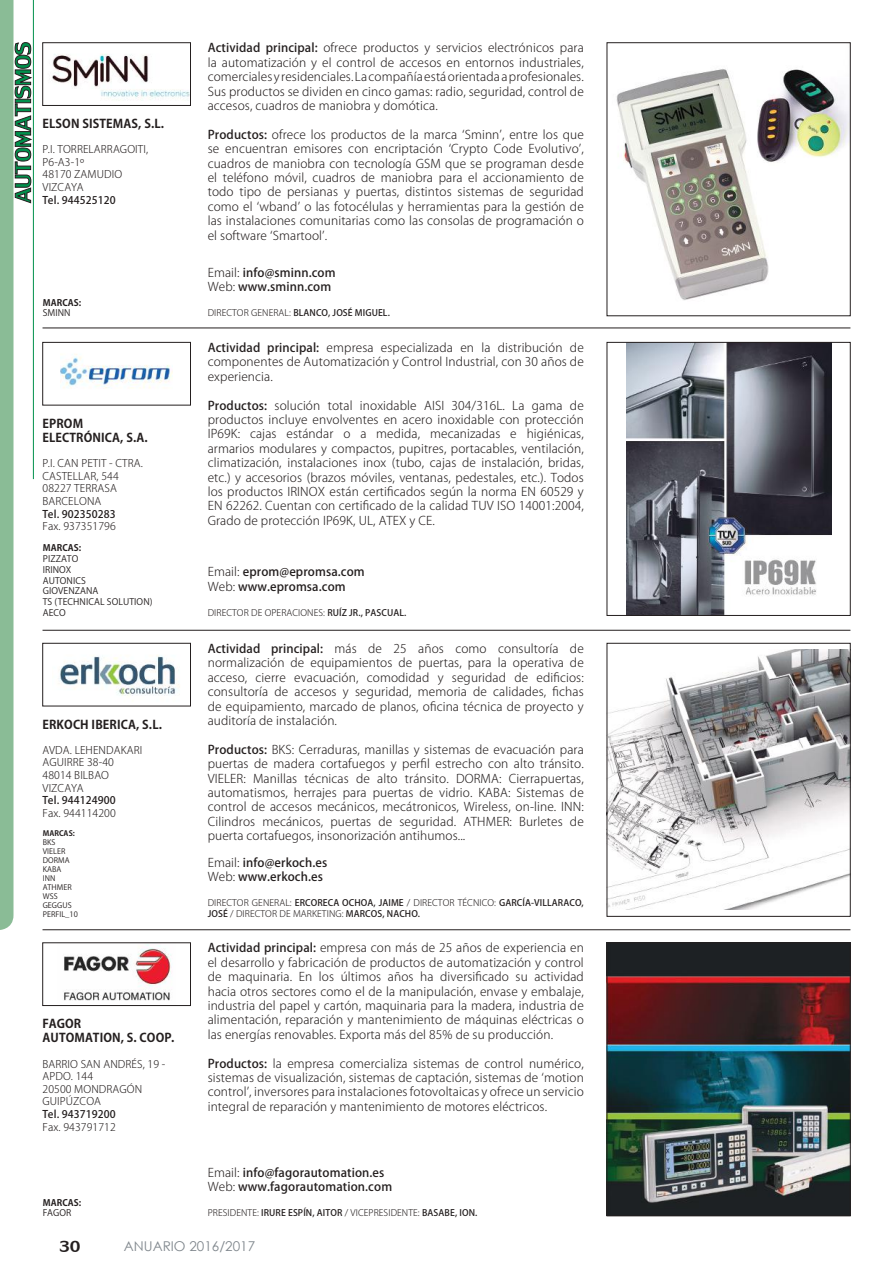
<style>
.page{position:relative;width:893px;height:1263px;background:#fff}
.page>*{position:absolute;margin:0;border:0;box-sizing:border-box;transform-origin:0 0}
.t1{font:24px "Lily UPC";color:#241f1f}
.t2{font:13.5px "Century Gothic";color:#80878d}
.t3{font:300 12px/14.4px "Koz Go Pro";letter-spacing:.01em;color:#241f1f;text-align:justify}
.t4{font:500 12px/14.4px "Koz Go Pro";letter-spacing:.01em;color:#241f1f}
.t5{font:700 12px/14.4px "Koz Go Pro";letter-spacing:.01em;color:#241f1f}
.t6{font:300 10.5px/12.6px "Koz Go Pro";letter-spacing:.01em;color:#241f1f}
.t7{font:500 10.5px "Koz Go Pro";letter-spacing:.01em;color:#241f1f}
.t8{font:300 9px/10.5px "Koz Go Pro";letter-spacing:.01em;color:#241f1f}
.t9{font:9px/10.8px "Koz Go Pro";letter-spacing:.01em;color:#241f1f}
.t10{font:500 9px "Koz Go Pro";letter-spacing:.01em;color:#241f1f}
.t11{font:700 9px "Koz Go Pro";letter-spacing:.01em;color:#241f1f}
.t12{font:7.5px/9px "Koz Go Pro";letter-spacing:.01em;color:#241f1f}
.t13{font:700 7.5px "Koz Go Pro";letter-spacing:.01em;color:#241f1f}
.s1{font-weight:500}
.s2{font-weight:300}
</style>
<div class="page">
<hr style="left:43px;top:328px;width:807px;height:1px;background:#241f1f">
<hr style="left:43px;top:630px;width:807px;height:1px;background:#241f1f">
<hr style="left:43px;top:929px;width:807px;height:1px;background:#241f1f">
<img style="left:616px;top:69px;width:232px;height:231px">
<img style="left:52px;top:54px;width:137px;height:46px">
<div style="left:43px;top:43px;width:148px;height:63px;border:1px solid #241f1f"></div>
<img style="left:626px;top:344px;width:205px;height:270px">
<div style="left:607px;top:342px;width:243px;height:274px;border:1px solid #241f1f"></div>
<img style="left:61px;top:354px;width:112px;height:35px">
<div style="left:43px;top:342px;width:148px;height:63px;border:1px solid #241f1f"></div>
<img style="left:609px;top:650px;width:239px;height:260px">
<img style="left:59px;top:655px;width:121px;height:41px">
<div style="left:43px;top:643px;width:148px;height:63px;border:1px solid #241f1f"></div>
<img style="left:609px;top:944px;width:239px;height:270px">
<div style="left:607px;top:942px;width:243px;height:274px;border:1px solid #241f1f"></div>
<img style="left:64px;top:944px;width:107px;height:57px">
<div style="left:43px;top:942px;width:148px;height:64px;border:1px solid #241f1f"></div>
<svg style="left:0;top:0;width:31px;height:930px"></svg>
<hr style="left:33px;top:0;width:1px;height:479px;background:#00904c">
<p class="t5" style="left:43px;top:117px;width:123px">ELSON SISTEMAS, S.L.</p>
<p class="t6" style="left:43px;top:143px;width:107px">P.I. TORRELARRAGOITI,<br>P6-A3-1º<br>48170 ZAMUDIO<br>VIZCAYA</p>
<p class="t7" style="left:43px;top:193px;width:75px">Tel. 944525120</p>
<p class="t11" style="left:43px;top:296px;width:40px">MARCAS:</p>
<p class="t9" style="left:43px;top:308px;width:29px">SMINN</p>
<p class="t5" style="left:43px;top:417px;width:107px">EPROM<br>ELECTRÓNICA, S.A.</p>
<p class="t6" style="left:43px;top:457px;width:102px">P.I. CAN PETIT - CTRA.<br>CASTELLAR, 544<br>08227 TERRASA<br>BARCELONA</p>
<p class="t7" style="left:43px;top:507px;width:75px">Tel. 902350283</p>
<p class="t6" style="left:43px;top:520px;width:75px">Fax. 937351796</p>
<p class="t11" style="left:43px;top:542px;width:40px">MARCAS:</p>
<p class="t9" style="left:43px;top:553px;width:111px">PIZZATO<br>IRINOX<br>AUTONICS<br>GIOVENZANA<br>TS (TECHNICAL SOLUTION)<br>AECO</p>
<p class="t5" style="left:43px;top:718px;width:121px">ERKOCH IBERICA, S.L.</p>
<p class="t6" style="left:43px;top:744px;width:101px">AVDA. LEHENDAKARI<br>AGUIRRE 38-40<br>48014 BILBAO<br>VIZCAYA</p>
<p class="t7" style="left:43px;top:793px;width:75px">Tel. 944124900</p>
<p class="t6" style="left:43px;top:807px;width:75px">Fax. 944114200</p>
<p class="t13" style="left:43px;top:828px;width:34px">MARCAS:</p>
<p class="t12" style="left:43px;top:838px;width:37px">BKS<br>VIELER<br>DORMA<br>KABA<br>INN<br>ATHMER<br>WSS<br>GEGGUS<br>PERFIL_10</p>
<p class="t5" style="left:43px;top:1017px;width:133px">FAGOR<br>AUTOMATION, S. COOP.</p>
<p class="t6" style="left:43px;top:1057px;width:124px">BARRIO SAN ANDRÉS, 19 -<br>APDO. 144<br>20500 MONDRAGÓN<br>GUIPÚZCOA</p>
<p class="t7" style="left:43px;top:1107px;width:75px">Tel. 943719200</p>
<p class="t6" style="left:43px;top:1120px;width:75px">Fax. 943791712</p>
<p class="t11" style="left:43px;top:1196px;width:40px">MARCAS:</p>
<p class="t9" style="left:43px;top:1208px;width:30px">FAGOR</p>
<p class="t3" style="left:208px;top:41px;width:378px"><span class="s1">Actividad principal:</span> ofrece productos y servicios electrónicos para la automatización y el control de accesos en entornos industriales, comerciales y residenciales. La compañía está orientada a profesionales.<br>Sus productos se dividen en cinco gamas: radio, seguridad, control de accesos, cuadros de maniobra y domótica.</p>
<p class="t3" style="left:208px;top:127px;width:378px"><span class="s1">Productos:</span> ofrece los productos de la marca ‘Sminn’, entre los que se encuentran emisores con encriptación ‘Crypto Code Evolutivo’, cuadros de maniobra con tecnología GSM que se programan desde el teléfono móvil, cuadros de maniobra para el accionamiento de todo tipo de persianas y puertas, distintos sistemas de seguridad como el ‘wband’ o las fotocélulas y herramientas para la gestión de las instalaciones comunitarias como las consolas de programación o el software ‘Smartool’.</p>
<p class="t4" style="left:208px;top:266px;width:129px"><span class="s2">Email:</span> info@sminn.com<br><span class="s2">Web:</span> www.sminn.com</p>
<p class="t10" style="left:208px;top:307px;width:184px"><span class="s2">DIRECTOR GENERAL:</span> BLANCO, JOSÉ MIGUEL.</p>
<p class="t3" style="left:208px;top:340px;width:378px"><span class="s1">Actividad principal:</span> empresa especializada en la distribución de componentes de Automatización y Control Industrial, con 30 años de experiencia.</p>
<p class="t3" style="left:208px;top:398px;width:378px"><span class="s1">Productos:</span> solución total inoxidable AISI 304/316L. La gama de productos incluye envolventes en acero inoxidable con protección IP69K: cajas estándar o a medida, mecanizadas e higiénicas, armarios modulares y compactos, pupitres, portacables, ventilación, climatización, instalaciones inox (tubo, cajas de instalación, bridas, etc.) y accesorios (brazos móviles, ventanas, pedestales, etc.). Todos los productos IRINOX están certificados según la norma EN 60529 y EN 62262. Cuentan con certificado de la calidad TUV ISO 14001:2004, Grado de protección IP69K, UL, ATEX y CE.</p>
<p class="t4" style="left:208px;top:565px;width:159px"><span class="s2">Email:</span> eprom@epromsa.com<br><span class="s2">Web:</span> www.epromsa.com</p>
<p class="t8" style="left:208px;top:607px;width:200px">DIRECTOR DE OPERACIONES: <span class="s1">RUÍZ JR., PASCUAL.</span></p>
<p class="t3" style="left:208px;top:641px;width:378px"><span class="s1">Actividad principal:</span> más de 25 años como consultoría de normalización de equipamientos de puertas, para la operativa de acceso, cierre evacuación, comodidad y seguridad de edificios: consultoría de accesos y seguridad, memoria de calidades, fichas de equipamiento, marcado de planos, oficina técnica de proyecto y auditoría de instalación.</p>
<p class="t3" style="left:208px;top:742px;width:378px"><span class="s1">Productos:</span> BKS: Cerraduras, manillas y sistemas de evacuación para puertas de madera cortafuegos y perfil estrecho con alto tránsito.<br>VIELER: Manillas técnicas de alto tránsito. DORMA: Cierrapuertas, automatismos, herrajes para puertas de vidrio. KABA: Sistemas de control de accesos mecánicos, mecátronicos, Wireless, on-line. INN:<br>Cilindros mecánicos, puertas de seguridad. ATHMER: Burletes de puerta cortafuegos, insonorización antihumos...</p>
<p class="t4" style="left:208px;top:856px;width:121px"><span class="s2">Email:</span> info@erkoch.es<br><span class="s2">Web:</span> www.erkoch.es</p>
<p class="t8" style="left:208px;top:897px;width:378px">DIRECTOR GENERAL: <span class="s1">ERCORECA OCHOA, JAIME</span> / DIRECTOR TÉCNICO: <span class="s1">GARCÍA-VILLARACO,<br>JOSÉ</span> / DIRECTOR DE MARKETING: <span class="s1">MARCOS, NACHO.</span></p>
<p class="t3" style="left:208px;top:941px;width:378px"><span class="s1">Actividad principal:</span> empresa con más de 25 años de experiencia en el desarrollo y fabricación de productos de automatización y control de maquinaria. En los últimos años ha diversificado su actividad hacia otros sectores como el de la manipulación, envase y embalaje, industria del papel y cartón, maquinaria para la madera, industria de alimentación, reparación y mantenimiento de máquinas eléctricas o las energías renovables. Exporta más del 85% de su producción.</p>
<p class="t3" style="left:208px;top:1056px;width:378px"><span class="s1">Productos:</span> la empresa comercializa sistemas de control numérico, sistemas de visualización, sistemas de captación, sistemas de ‘motion control’, inversores para instalaciones fotovoltaicas y ofrece un servicio integral de reparación y mantenimiento de motores eléctricos.</p>
<p class="t4" style="left:208px;top:1166px;width:186px"><span class="s2">Email:</span> info@fagorautomation.es<br><span class="s2">Web:</span> www.fagorautomation.com</p>
<p class="t8" style="left:208px;top:1207px;width:271px">PRESIDENTE: <span class="s1">IRURE ESPÍN, AITOR</span> / VICEPRESIDENTE: <span class="s1">BASABE, ION.</span></p>
<h1 class="t1" style="left:59px;top:1232px;width:23px">30</h1>
<p class="t2" style="left:124px;top:1236px;width:133px">ANUARIO 2016/2017</p>
</div>
